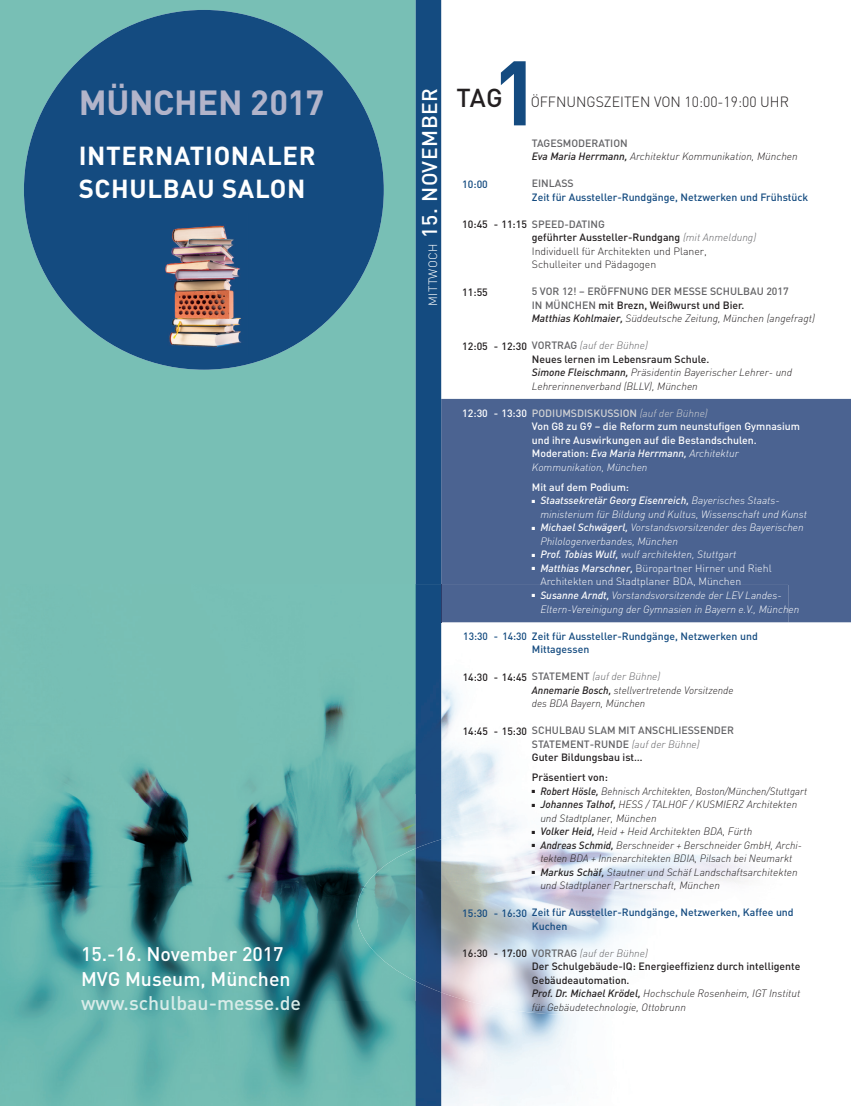
<style>
.page{position:relative;width:851px;height:1106px;background:#fff}
.page>*{position:absolute;margin:0;border:0;box-sizing:border-box;transform-origin:0 0}
.t1{font:700 90px "DIN";color:#144b80}
.t2{font:700 34.5px "DIN";letter-spacing:-.01em;color:#b2b4ca}
.t3{font:700 25.8px/32.8px "DIN";letter-spacing:.025em;color:#fff}
.t4{font:500 25.65px "DIN";color:#231f20}
.t5{font:500 21px "DIN";letter-spacing:.025em;color:#fff}
.t6{font:500 19.5px/24px "DIN";color:#fff}
.t7{font:500 19.5px "DIN";color:#d9ece9}
.t8{font:300 14.7px "DIN";color:#231f20;scale:.96 1}
.t9{font:italic 300 10.5px/13.5px "DIN";color:#231f20}
.t10{font:italic 300 10.5px/13.5px "DIN";color:#fff}
.t11{font:500 10.5px/13.5px "DIN";color:#231f20}
.t12{font:500 10.5px/13.5px "DIN";color:#636366}
.t13{font:500 10.5px/13.5px "DIN";color:#fff}
.t14{font:500 10.5px/13.5px "DIN";color:#144b80}
.t15{font:300 10.5px/13.5px "DIN";color:#231f20}
.t16{font:300 10.5px/13.5px "DIN";color:#fff}
.t17{font:italic 300 10.5px "DIN";color:#231f20;scale:.95 1}
.t18{font:500 10.5px "DIN";color:#144b80;scale:.96 1}
.s1{font-weight:300;font-size:12px}
.s2{font-weight:500;font-style:normal;color:#636366}
.s3{font-weight:500}
.s4{font-weight:500;color:#636366}
.s5{font-style:italic;color:#636366}
.s6{color:#231f20}
.s7{font-style:italic;color:#231f20}
.s8{font-weight:300;font-style:italic;color:#231f20}
.s9{color:#636366}
.s10{font-weight:500;font-style:normal}
.s11{color:#d1d2d4}
.s12{font-weight:300;font-style:italic;color:#d1d2d4}
.s13{font-style:italic}
.s14{font-weight:300;font-style:italic}
.s15{font-weight:500;font-style:italic}
.s16{font-weight:300;font-style:italic;color:#636366}
</style>
<div class="page">
<img style="left:441px;top:622px;width:240px;height:204px">
<img style="left:441px;top:1015px;width:81px;height:91px">
<img style="left:522px;top:1015px;width:52px;height:82px">
<img style="left:441px;top:826px;width:172px;height:189px">
<div style="left:441px;top:399px;width:409px;height:223px;background:#4b6391"></div>
<div style="left:442px;top:585px;width:346px;height:37px;background:#4b6391"></div>
<svg style="left:442px;top:608px;width:17px;height:1px"></svg>
<div style="left:0;top:0;width:415px;height:585px;background:#78bfb5"></div>
<img style="left:0;top:585px;width:441px;height:521px">
<img style="left:355px;top:848px;width:60px;height:133px">
<div style="left:415px;top:0;width:26px;height:585px;background:#144b80"></div>
<img style="left:415px;top:839px;width:26px;height:153px">
<img style="left:441px;top:585px;width:1px;height:37px">
<div style="left:24px;top:10px;width:360px;height:360px;background:#144b80;border-radius:50%"></div>
<img style="left:165px;top:225px;width:77px;height:123px">
<h1 class="t1" style="left:491px;top:34px;width:50px">1</h1>
<h2 class="t2" style="left:79px;top:79px;width:247px">MÜNCHEN 2017</h2>
<h3 class="t4" style="left:456px;top:81px;width:48px">TAG</h3>
<h3 class="t5" style="left:416px;top:306px;width:219px;rotate:-90deg"><span class="s1">MITTWOCH</span> 15. NOVEMBER</h3>
<h3 class="t8" style="left:530px;top:93px;width:270px">ÖFFNUNGSZEITEN VON 10:00-19:00 UHR</h3>
<p class="t9" style="left:531px;top:136px;width:267px"><span class="s2">TAGESMODERATION<br></span><span class="s3">Eva Maria Herrmann,</span> Architektur Kommunikation, München</p>
<p class="t12" style="left:531px;top:176px;width:43px">EINLASS</p>
<p class="t14" style="left:531px;top:190px;width:278px">Zeit für Aussteller-Rundgänge, Netzwerken und Frühstück</p>
<p class="t15" style="left:531px;top:217px;width:226px"><span class="s4">SPEED-DATING<br></span><span class="s3">geführter Aussteller-Rundgang</span> <span class="s5">(mit Anmeldung)<br></span>Individuell für Architekten und Planer, Schulleiter und Pädagogen</p>
<p class="t12" style="left:531px;top:284px;width:284px">5 VOR 12! – ERÖFFNUNG DER MESSE SCHULBAU 2017<br>IN MÜNCHEN <span class="s6">mit Brezn, Weißwurst und Bier.<br></span><span class="s7">Matthias Kohlmaier,</span> <span class="s8">Süddeutsche Zeitung, München (angefragt)</span></p>
<p class="t9" style="left:531px;top:338px;width:262px"><span class="s2">VORTRAG</span> <span class="s9">(auf der Bühne)<br></span><span class="s10">Neues lernen im Lebensraum Schule.<br></span><span class="s3">Simone Fleischmann,</span> Präsidentin Bayerischer Lehrer- und Lehrerinnenverband (BLLV), München</p>
<p class="t13" style="left:531px;top:406px;width:270px"><span class="s11">PODIUMSDISKUSSION</span> <span class="s12">(auf der Bühne)<br></span>Von G8 zu G9 – die Reform zum neunstufigen Gymnasium und ihre Auswirkungen auf die Bestandschulen.<br>Moderation: <span class="s13">Eva Maria Herrmann,</span> <span class="s14">Architektur Kommunikation, München</span></p>
<p class="t13" style="left:531px;top:480px;width:99px">Mit auf dem Podium:</p>
<p class="t10" style="left:540px;top:494px;width:268px;text-indent:-9px">■ <span class="s3">Staatssekretär Georg Eisenreich,</span> Bayerisches Staats&shy;ministerium für Bildung und Kultus, Wissenschaft und Kunst</p>
<p class="t10" style="left:540px;top:521px;width:265px;text-indent:-9px">■ <span class="s3">Michael Schwägerl,</span> Vorstandsvorsitzender des Bayerischen<br>Philologenverbandes, München</p>
<p class="t10" style="left:531px;top:548px;width:206px">■ <span class="s3">Prof. Tobias Wulf,</span> wulf architekten, Stuttgart</p>
<p class="t16" style="left:540px;top:561px;width:233px;text-indent:-9px">■ <span class="s15">Matthias Marschner,</span> Büropartner Hirner und Riehl<br>Architekten und Stadtplaner BDA, München</p>
<p class="t10" style="left:540px;top:588px;width:260px;text-indent:-9px">■ <span class="s3">Susanne Arndt,</span> Vorstandsvorsitzende der LEV Landes-<br>Eltern-Vereinigung der Gymnasien in Bayern e.V., München</p>
<p class="t14" style="left:531px;top:628px;width:227px">Zeit für Aussteller-Rundgänge, Netzwerken und<br>Mittagessen</p>
<p class="t9" style="left:531px;top:669px;width:203px"><span class="s2">STATEMENT</span> <span class="s9">(auf der Bühne)<br></span><span class="s3">Annemarie Bosch,</span> stellvertretende Vorsitzende des BDA Bayern, München</p>
<p class="t12" style="left:531px;top:723px;width:204px">SCHULBAU SLAM MIT ANSCHLIESSENDER<br>STATEMENT-RUNDE <span class="s14">(auf der Bühne)<br></span><span class="s6">Guter Bildungsbau ist…</span></p>
<p class="t11" style="left:531px;top:770px;width:78px">Präsentiert von:</p>
<p class="t17" style="left:531px;top:784px;width:291px">■ <span class="s3">Robert Hösle,</span> Behnisch Architekten, Boston/München/Stuttgart</p>
<p class="t9" style="left:540px;top:797px;width:258px;text-indent:-9px">■ <span class="s3">Johannes Talhof,</span> HESS / TALHOF / KUSMIERZ Architekten und Stadtplaner, München</p>
<p class="t9" style="left:531px;top:824px;width:222px">■ <span class="s3">Volker Heid,</span> Heid + Heid Architekten BDA, Fürth</p>
<p class="t9" style="left:531px;top:838px;width:271px;text-align:center">■ <span class="s3">Andreas Schmid,</span> Berschneider + Berschneider GmbH, Archi&shy;tekten BDA + Innenarchitekten BDIA, Pilsach bei Neumarkt</p>
<p class="t9" style="left:540px;top:865px;width:259px;text-indent:-9px">■ <span class="s3">Markus Schäf,</span> Stautner und Schäf Landschaftsarchitekten und Stadtplaner Partnerschaft, München</p>
<p class="t14" style="left:531px;top:905px;width:263px">Zeit für Aussteller-Rundgänge, Netzwerken, Kaffee und<br>Kuchen</p>
<p class="t11" style="left:531px;top:946px;width:270px"><span class="s9">VORTRAG</span> <span class="s16">(auf der Bühne)<br></span>Der Schulgebäude-IQ: Energieeffizienz durch intelligente Gebäudeautomation.<br><span class="s13">Prof. Dr. Michael Krödel,</span> <span class="s14">Hochschule Rosenheim, IGT Institut für Gebäudetechnologie, Ottobrunn</span></p>
<h3 class="t3" style="left:79px;top:138px;width:238px">INTERNATIONALER<br>SCHULBAU SALON</h3>
<p class="t14" style="left:462px;top:177px;width:27px">10:00</p>
<p class="t11" style="left:462px;top:217px;width:66px">10:45 - 11:15</p>
<p class="t11" style="left:462px;top:285px;width:27px">11:55</p>
<p class="t11" style="left:462px;top:339px;width:66px">12:05 - 12:30</p>
<p class="t13" style="left:462px;top:406px;width:66px">12:30 - 13:30</p>
<p class="t18" style="left:463px;top:629px;width:68px">13:30 - 14:30</p>
<p class="t11" style="left:462px;top:669px;width:66px">14:30 - 14:45</p>
<p class="t11" style="left:462px;top:723px;width:66px">14:45 - 15:30</p>
<p class="t14" style="left:462px;top:906px;width:66px">15:30 - 16:30</p>
<p class="t11" style="left:462px;top:946px;width:66px">16:30 - 17:00</p>
<h3 class="t6" style="left:81px;top:941px;width:211px">15.-16. November 2017<br>MVG Museum, München</h3>
<h3 class="t7" style="left:81px;top:990px;width:221px">www.schulbau-messe.de</h3>
</div>
